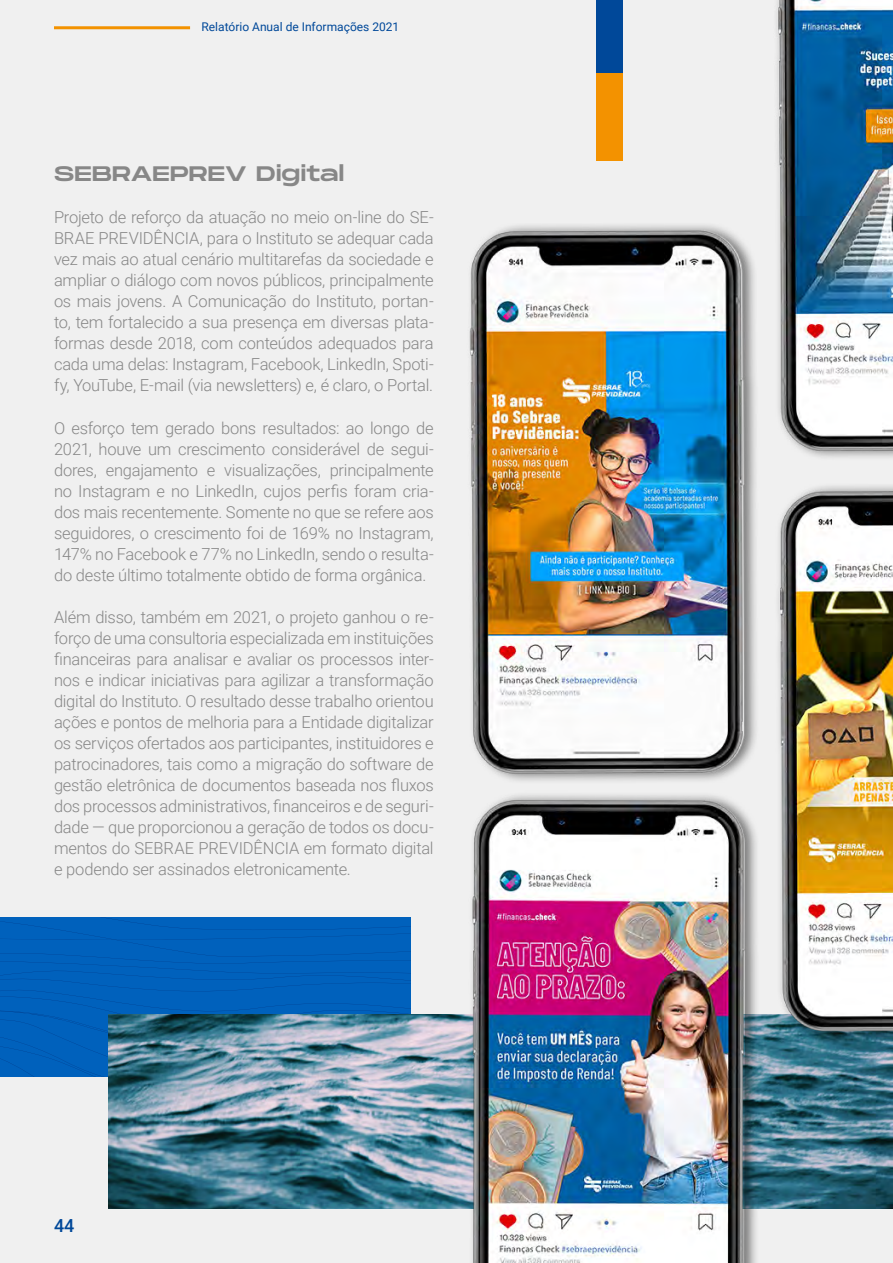
<style>
.page{position:relative;width:893px;height:1263px;background:#f0f0f0}
.page>*{position:absolute;margin:0;border:0;box-sizing:border-box;transform-origin:0 0}
.t1{font:21px "Monument Extended";letter-spacing:.015em;color:#878787}
.t2{font:500 18px "Roboto";color:#004899}
.t3{font:300 16.5px/21px "Roboto";letter-spacing:-.015em;color:#878787;text-align:justify}
.t4{font:12px "Roboto";color:#004899}
</style>
<div class="page">
<hr style="left:54px;top:26px;width:136px;height:3px;background:#f39200">
<svg style="left:0;top:917px;width:410px;height:160px;background:#0060ba"></svg>
<img style="left:108px;top:1014px;width:338px;height:195px">
<img style="left:446px;top:0;width:447px;height:1263px">
<div style="left:596px;top:0;width:27px;height:74px;background:#004899"></div>
<div style="left:596px;top:74px;width:27px;height:87px;background:#f39200"></div>
<p class="t4" style="left:202px;top:19px;width:199px">Relatório Anual de Informações 2021</p>
<p class="t1" style="left:54px;top:158px;width:292px">SEBRAEPREV Digital</p>
<p class="t3" style="left:54px;top:206px;width:381px">Projeto de reforço da atuação no meio on-line do SE-BRAE PREVIDÊNCIA, para o Instituto se adequar cada vez mais ao atual cenário multitarefas da sociedade e ampliar o diálogo com novos públicos, principalmente os mais jovens. A Comunicação do Instituto, portan&shy;to, tem fortalecido a sua presença em diversas plata&shy;formas desde 2018, com conteúdos adequados para cada uma delas: Instagram, Facebook, LinkedIn, Spoti&shy;fy, YouTube, E-mail (via newsletters) e, é claro, o Portal.</p>
<p class="t3" style="left:54px;top:417px;width:381px">O esforço tem gerado bons resultados: ao longo de 2021, houve um crescimento considerável de segui&shy;dores, engajamento e visualizações, principalmente no Instagram e no LinkedIn, cujos perfis foram cria&shy;dos mais recentemente. Somente no que se refere aos seguidores, o crescimento foi de 169% no Instagram, 147% no Facebook e 77% no LinkedIn, sendo o resulta&shy;do deste último totalmente obtido de forma orgânica.</p>
<p class="t3" style="left:54px;top:606px;width:381px">Além disso, também em 2021, o projeto ganhou o re&shy;forço de uma consultoria especializada em instituições financeiras para analisar e avaliar os processos inter&shy;nos e indicar iniciativas para agilizar a transformação digital do Instituto. O resultado desse trabalho orientou ações e pontos de melhoria para a Entidade digitalizar os serviços ofertados aos participantes, instituidores e patrocinadores, tais como a migração do software de gestão eletrônica de documentos baseada nos fluxos dos processos administrativos, financeiros e de seguri&shy;dade — que proporcionou a geração de todos os docu&shy;mentos do SEBRAE PREVIDÊNCIA em formato digital e podendo ser assinados eletronicamente.</p>
<p class="t2" style="left:54px;top:1213px;width:22px">44</p>
</div>
